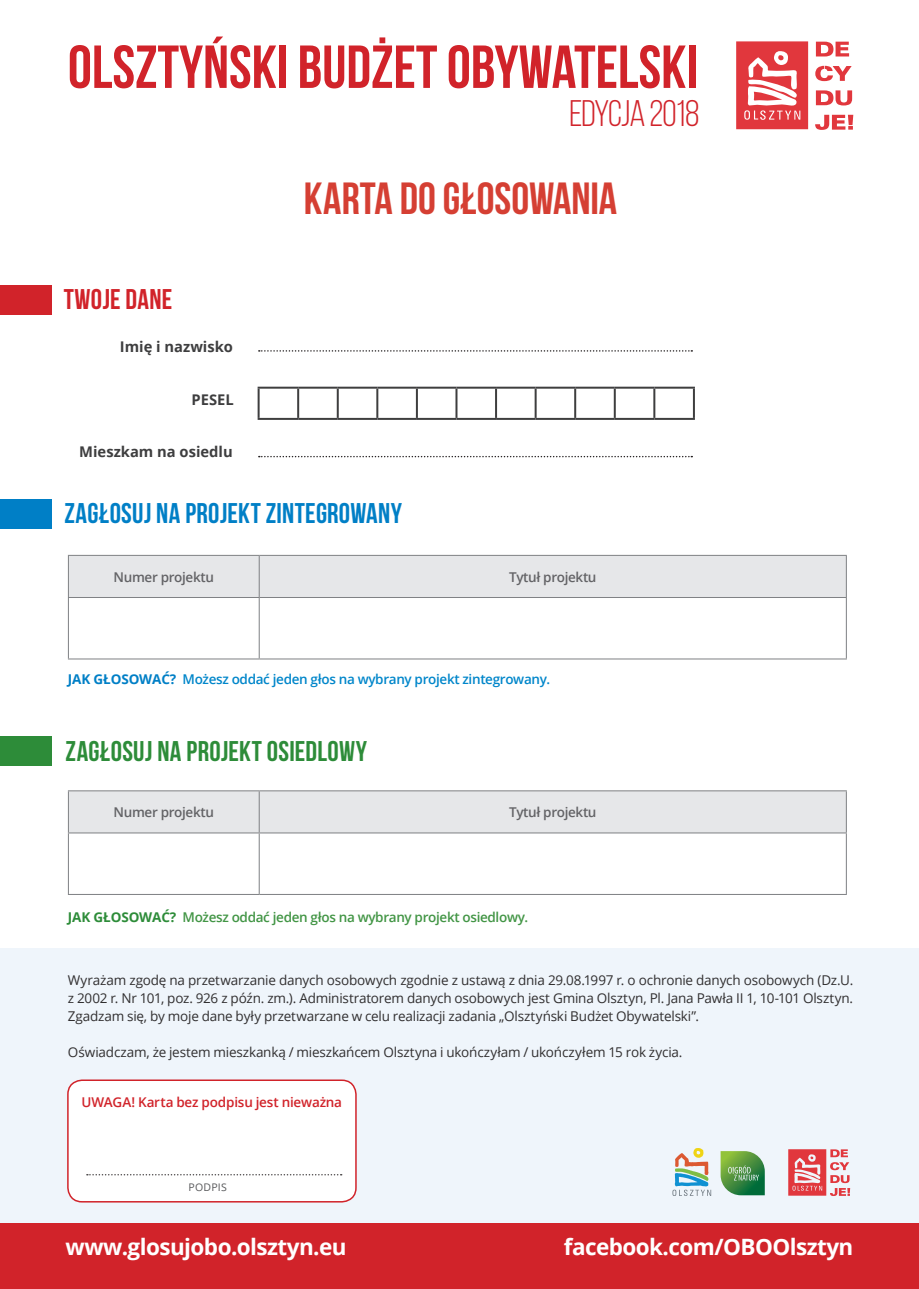
<style>
.page{position:relative;width:919px;height:1289px;background:#fff}
.page>*{position:absolute;margin:0;border:0;box-sizing:border-box;transform-origin:0 0}
.t1{font:700 60.6px "Bebas Neue";color:#d1232a}
.t2{font:700 45px "Bebas Neue";color:#d53f33}
.t3{font:36.9px "Bebas Neue";letter-spacing:-.025em;color:#d1232a}
.t4{font:700 28.5px "Bebas Neue";letter-spacing:.01em;color:#007fc6}
.t5{font:700 28.5px "Bebas Neue";letter-spacing:.01em;color:#2d8c39}
.t6{font:700 28.5px "Bebas Neue";letter-spacing:.01em;color:#d1232a}
.t7{font:700 22.5px "Open Sans";letter-spacing:-.025em;color:#fff}
.t8{font:700 14.7px "Open Sans";color:#3e3e3f}
.t9{font:13.5px/18px "Open Sans";letter-spacing:-.015em;color:#312f30;text-align:justify}
.t10{font:600 13.5px "Open Sans";letter-spacing:-.025em;color:#0086ca}
.t11{font:600 13.5px "Open Sans";letter-spacing:-.025em;color:#429545}
.t12{font:600 13.5px "Open Sans";letter-spacing:-.025em;color:#636366}
.t13{font:600 13.5px "Open Sans";letter-spacing:-.015em;color:#d1232a}
.t14{font:10.5px "Open Sans";letter-spacing:.025em;color:#57585a}
.s1{font-weight:700;color:#007fc6}
.s2{font-weight:700;color:#2d8c39}
</style>
<div class="page">
<svg style="left:736px;top:41px;width:72px;height:88px"></svg>
<svg style="left:815px;top:42px;width:38px;height:88px"></svg>
<div style="left:0;top:948px;width:918px;height:282px;background:#eff5fb"></div>
<div style="left:68px;top:1080px;width:288px;height:121px;background:#fff;border-radius:14px"></div>
<div style="left:67px;top:1079px;width:289px;height:123px;border:2px solid #d1232a;border-radius:14px"></div>
<div style="left:0;top:499px;width:51px;height:30px;background:#007fc6"></div>
<div style="left:0;top:285px;width:51px;height:30px;background:#d1232a"></div>
<svg style="left:259px;top:350px;width:433px;height:1px"></svg>
<div style="left:69px;top:556px;width:776px;height:41px;background:#e6e7e9"></div>
<hr style="left:68px;top:555px;width:191px;height:1px;background:#808285">
<hr style="left:68px;top:556px;width:1px;height:41px;background:#808285">
<hr style="left:259px;top:555px;width:587px;height:1px;background:#808285">
<hr style="left:259px;top:556px;width:1px;height:41px;background:#808285">
<hr style="left:845px;top:556px;width:1px;height:41px;background:#808285">
<hr style="left:68px;top:597px;width:191px;height:1px;background:#808285">
<hr style="left:68px;top:598px;width:1px;height:60px;background:#808285">
<hr style="left:259px;top:597px;width:587px;height:1px;background:#808285">
<hr style="left:259px;top:598px;width:1px;height:60px;background:#808285">
<hr style="left:845px;top:598px;width:1px;height:60px;background:#808285">
<hr style="left:68px;top:658px;width:191px;height:1px;background:#808285">
<hr style="left:259px;top:658px;width:587px;height:1px;background:#808285">
<hr style="left:257px;top:386px;width:41px;height:2px;background:#3e3e3f">
<hr style="left:257px;top:388px;width:2px;height:30px;background:#3e3e3f">
<hr style="left:298px;top:386px;width:40px;height:2px;background:#3e3e3f">
<hr style="left:297px;top:388px;width:2px;height:30px;background:#3e3e3f">
<hr style="left:338px;top:386px;width:39px;height:2px;background:#3e3e3f">
<hr style="left:337px;top:388px;width:2px;height:30px;background:#3e3e3f">
<hr style="left:377px;top:386px;width:40px;height:2px;background:#3e3e3f">
<hr style="left:376px;top:388px;width:2px;height:30px;background:#3e3e3f">
<hr style="left:417px;top:386px;width:39px;height:2px;background:#3e3e3f">
<hr style="left:416px;top:388px;width:2px;height:30px;background:#3e3e3f">
<hr style="left:456px;top:386px;width:40px;height:2px;background:#3e3e3f">
<hr style="left:455px;top:388px;width:2px;height:30px;background:#3e3e3f">
<hr style="left:496px;top:386px;width:39px;height:2px;background:#3e3e3f">
<hr style="left:495px;top:388px;width:2px;height:30px;background:#3e3e3f">
<hr style="left:535px;top:386px;width:40px;height:2px;background:#3e3e3f">
<hr style="left:534px;top:388px;width:2px;height:30px;background:#3e3e3f">
<hr style="left:575px;top:386px;width:39px;height:2px;background:#3e3e3f">
<hr style="left:574px;top:388px;width:2px;height:30px;background:#3e3e3f">
<hr style="left:614px;top:386px;width:40px;height:2px;background:#3e3e3f">
<hr style="left:613px;top:388px;width:2px;height:30px;background:#3e3e3f">
<hr style="left:654px;top:386px;width:41px;height:2px;background:#3e3e3f">
<hr style="left:653px;top:388px;width:2px;height:30px;background:#3e3e3f">
<hr style="left:693px;top:388px;width:2px;height:30px;background:#3e3e3f">
<hr style="left:257px;top:418px;width:41px;height:2px;background:#3e3e3f">
<hr style="left:298px;top:418px;width:40px;height:2px;background:#3e3e3f">
<hr style="left:338px;top:418px;width:39px;height:2px;background:#3e3e3f">
<hr style="left:377px;top:418px;width:40px;height:2px;background:#3e3e3f">
<hr style="left:417px;top:418px;width:39px;height:2px;background:#3e3e3f">
<hr style="left:456px;top:418px;width:40px;height:2px;background:#3e3e3f">
<hr style="left:496px;top:418px;width:39px;height:2px;background:#3e3e3f">
<hr style="left:535px;top:418px;width:40px;height:2px;background:#3e3e3f">
<hr style="left:575px;top:418px;width:39px;height:2px;background:#3e3e3f">
<hr style="left:614px;top:418px;width:40px;height:2px;background:#3e3e3f">
<hr style="left:654px;top:418px;width:41px;height:2px;background:#3e3e3f">
<div style="left:0;top:736px;width:51px;height:29px;background:#2d8c39"></div>
<svg style="left:259px;top:456px;width:433px;height:1px"></svg>
<div style="left:69px;top:791px;width:776px;height:41px;background:#e6e7e9"></div>
<hr style="left:68px;top:790px;width:191px;height:1px;background:#808285">
<hr style="left:68px;top:791px;width:1px;height:41px;background:#808285">
<hr style="left:259px;top:790px;width:587px;height:1px;background:#808285">
<hr style="left:259px;top:791px;width:1px;height:41px;background:#808285">
<hr style="left:845px;top:791px;width:1px;height:41px;background:#808285">
<hr style="left:68px;top:832px;width:191px;height:1px;background:#808285">
<hr style="left:68px;top:833px;width:1px;height:60px;background:#808285">
<hr style="left:259px;top:832px;width:587px;height:1px;background:#808285">
<hr style="left:259px;top:833px;width:1px;height:60px;background:#808285">
<hr style="left:845px;top:833px;width:1px;height:60px;background:#808285">
<hr style="left:68px;top:893px;width:191px;height:2px;background:#808285">
<hr style="left:259px;top:893px;width:587px;height:2px;background:#808285">
<div style="left:0;top:1223px;width:918px;height:65px;background:#d1232a"></div>
<svg style="left:87px;top:1174px;width:254px;height:1px"></svg>
<svg style="left:672px;top:1148px;width:39px;height:47px"></svg>
<svg style="left:720px;top:1151px;width:44px;height:44px;background:#609f59"></svg>
<svg style="left:788px;top:1149px;width:62px;height:46px"></svg>
<h1 class="t1" style="left:68px;top:34px;width:631px">OLSZTYŃSKI BUDŻET OBYWATELSKI</h1>
<h3 class="t3" style="left:569px;top:94px;width:131px">EDYCJA 2018</h3>
<h3 class="t6" style="left:64px;top:283px;width:110px">TWOJE DANE</h3>
<p class="t8" style="left:120px;top:336px;width:115px">Imię i nazwisko</p>
<p class="t8" style="left:192px;top:390px;width:44px">PESEL</p>
<p class="t8" style="left:79px;top:441px;width:155px">Mieszkam na osiedlu</p>
<h2 class="t2" style="left:304px;top:174px;width:315px">KARTA DO GŁOSOWANIA</h2>
<h3 class="t4" style="left:64px;top:498px;width:339px">ZAGŁOSUJ NA PROJEKT ZINTEGROWANY</h3>
<p class="t12" style="left:114px;top:567px;width:102px">Numer projektu</p>
<p class="t12" style="left:509px;top:567px;width:89px">Tytuł projektu</p>
<p class="t10" style="left:68px;top:670px;width:484px"><span class="s1">JAK GŁOSOWAĆ?</span> Możesz oddać jeden głos na wybrany projekt zintegrowany.</p>
<h3 class="t5" style="left:65px;top:735px;width:303px">ZAGŁOSUJ NA PROJEKT OSIEDLOWY</h3>
<p class="t12" style="left:114px;top:803px;width:102px">Numer projektu</p>
<p class="t12" style="left:509px;top:803px;width:89px">Tytuł projektu</p>
<p class="t11" style="left:68px;top:907px;width:462px"><span class="s2">JAK GŁOSOWAĆ?</span> Możesz oddać jeden głos na wybrany projekt osiedlowy.</p>
<p class="t9" style="left:68px;top:970px;width:786px">Wyrażam zgodę na przetwarzanie danych osobowych zgodnie z ustawą z dnia 29.08.1997 r. o ochronie danych osobowych (Dz.U. z 2002 r. Nr 101, poz. 926 z późn. zm.). Administratorem danych osobowych jest Gmina Olsztyn, Pl. Jana Pawła II 1, 10-101 Olsztyn.<br>Zgadzam się, by moje dane były przetwarzane w celu realizacji zadania „Olsztyński Budżet Obywatelski”.</p>
<p class="t9" style="left:68px;top:1042px;width:616px">Oświadczam, że jestem mieszkanką / mieszkańcem Olsztyna i ukończyłam / ukończyłem 15 rok życia.</p>
<p class="t13" style="left:81px;top:1092px;width:262px">UWAGA! Karta bez podpisu jest nieważna</p>
<p class="t14" style="left:188px;top:1179px;width:40px">PODPIS</p>
<h3 class="t7" style="left:66px;top:1231px;width:282px">www.glosujobo.olsztyn.eu</h3>
<h3 class="t7" style="left:564px;top:1231px;width:291px">facebook.com/OBOOlsztyn</h3>
</div>
